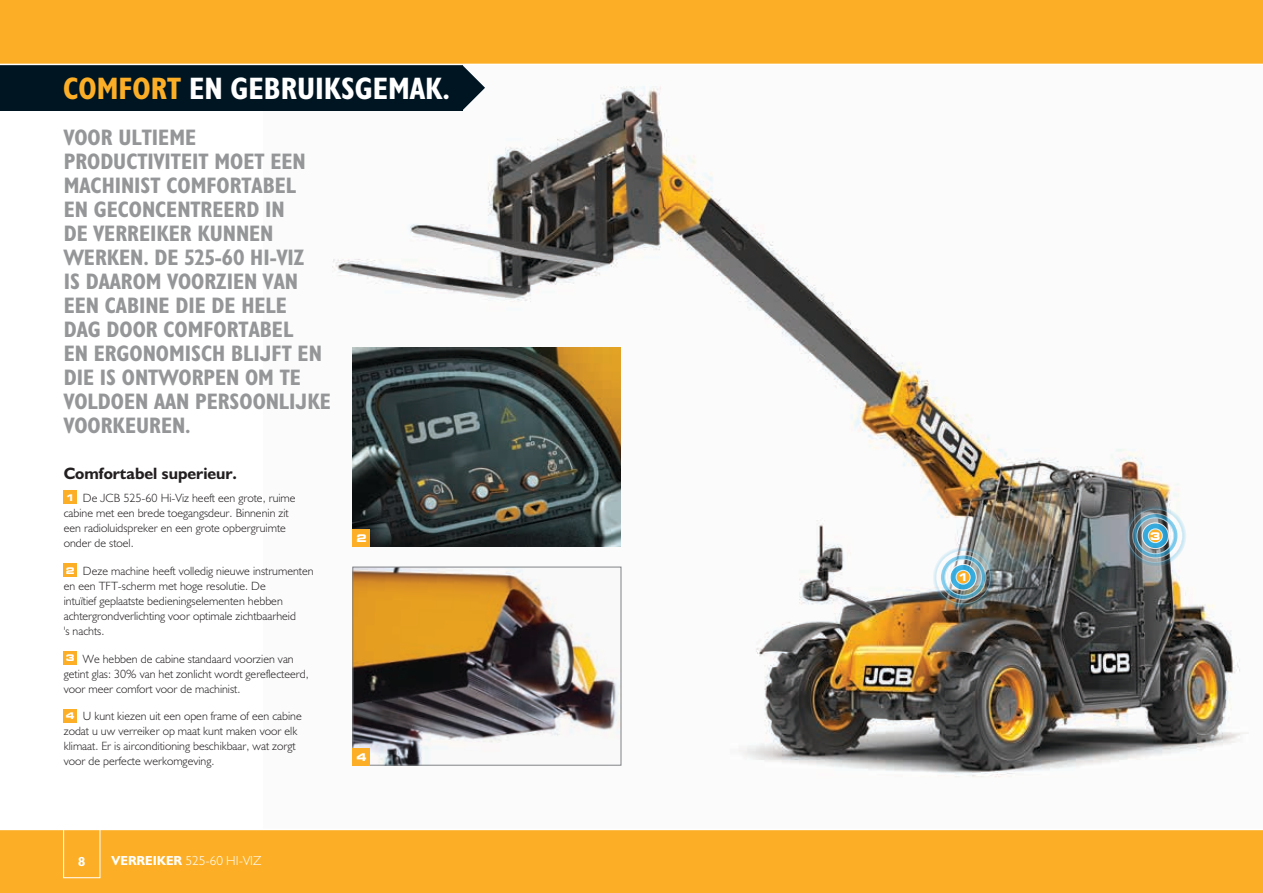
<style>
.page{position:relative;width:1263px;height:893px;background:#fff}
.page>*{position:absolute;margin:0;border:0;box-sizing:border-box;transform-origin:0 0}
.t1{font:31.2px "JCB Bold Condensed";color:#fff}
.t2{font:22.5px/24px "JCB Bold Condensed";color:#949698}
.t3{font:16.5px "JCB Bold";color:#231f20}
.t4{font:13.2px "JCB Light";color:#fff}
.t5{font:13.2px "JCB Bold";color:#fff}
.t6{font:12px/15px "JCB Light";color:#231f20}
.t7{font:700 expanded 10.5px "Square 721 BT";color:#fff}
.s1{color:#fcaf26}
.s2{font-family:"Square 721 BT";font-weight:700;font-stretch:expanded;font-size:9.15px;color:#fff}
.s3{font-family:"JCB Bold"}
</style>
<div class="page">
<img style="left:332px;top:86px;width:917px;height:691px">
<img style="left:355px;top:569px;width:264px;height:194px">
<div style="left:353px;top:567px;width:268px;height:198px;border:1px solid #808285"></div>
<img style="left:353px;top:348px;width:268px;height:198px">
<div style="left:0;top:829px;width:1263px;height:64px;background:#fcaf26"></div>
<svg style="left:462px;top:65px;width:23px;height:45px"></svg>
<div style="left:0;top:54px;width:462px;height:57px;background:#001522"></div>
<div style="left:0;top:0;width:1263px;height:64px;background:#fcaf26"></div>
<hr style="left:0;top:829px;width:1263px;height:1px;background:#fff">
<hr style="left:0;top:64px;width:1263px;height:1px;background:#fff">
<div style="left:63px;top:819px;width:37px;height:59px;border:1px solid #fff"></div>
<div style="left:64px;top:491px;width:13px;height:13px;background:#fcaf26"></div>
<div style="left:64px;top:564px;width:13px;height:13px;background:#fcaf26"></div>
<div style="left:64px;top:651px;width:13px;height:13px;background:#fcaf26"></div>
<div style="left:64px;top:709px;width:13px;height:13px;background:#fcaf26"></div>
<div style="left:353px;top:529px;width:17px;height:17px;background:#fcaf26"></div>
<div style="left:353px;top:748px;width:17px;height:17px;background:#fcaf26"></div>
<svg style="left:1123px;top:504px;width:64px;height:63px"></svg>
<img style="left:931px;top:546px;width:64px;height:63px">
<h1 class="t1" style="left:63px;top:69px;width:388px"><span class="s1">COMFORT</span> EN GEBRUIKSGEMAK.</h1>
<p class="t2" style="left:64px;top:125px;width:269px">VOOR ULTIEME<br>PRODUCTIVITEIT MOET EEN<br>MACHINIST COMFORTABEL<br>EN GECONCENTREERD IN<br>DE VERREIKER KUNNEN<br>WERKEN. DE 525-60 HI-VIZ<br>IS DAAROM VOORZIEN VAN<br>EEN CABINE DIE DE HELE<br>DAG DOOR COMFORTABEL<br>EN ERGONOMISCH BLIJFT EN<br>DIE IS ONTWORPEN OM TE<br>VOLDOEN AAN PERSOONLIJKE<br>VOORKEUREN.</p>
<h3 class="t3" style="left:64px;top:463px;width:175px">Comfortabel superieur.</h3>
<p class="t6" style="left:64px;top:490px;width:233px"><span class="s2">1</span> De JCB 525-60 Hi-Viz heeft een grote, ruime cabine met een brede toegangsdeur. Binnenin zit een radioluidspreker en een grote opbergruimte onder de stoel.</p>
<p class="t6" style="left:64px;top:563px;width:251px"><span class="s2">2</span> Deze machine heeft volledig nieuwe instrumenten en een TFT-scherm met hoge resolutie. De<br>intuïtief geplaatste bedieningselementen hebben achtergrondverlichting voor optimale zichtbaarheid<br>'s nachts.</p>
<p class="t6" style="left:64px;top:651px;width:246px"><span class="s2">3</span> We hebben de cabine standaard voorzien van getint glas: 30% van het zonlicht wordt gereflecteerd, voor meer comfort voor de machinist.</p>
<p class="t6" style="left:64px;top:709px;width:239px"><span class="s2">4</span> U kunt kiezen uit een open frame of een cabine zodat u uw verreiker op maat kunt maken voor elk klimaat. Er is airconditioning beschikbaar, wat zorgt voor de perfecte werkomgeving.</p>
<p class="t7" style="left:356px;top:531px;width:12px">2</p>
<p class="t7" style="left:356px;top:751px;width:12px">4</p>
<p class="t5" style="left:78px;top:853px;width:9px">8</p>
<p class="t4" style="left:112px;top:852px;width:151px"><span class="s3">VERREIKER</span> 525-60 HI-VIZ</p>
<p class="t7" style="left:958px;top:571px;width:12px">1</p>
<p class="t7" style="left:1150px;top:529px;width:12px">3</p>
</div>
